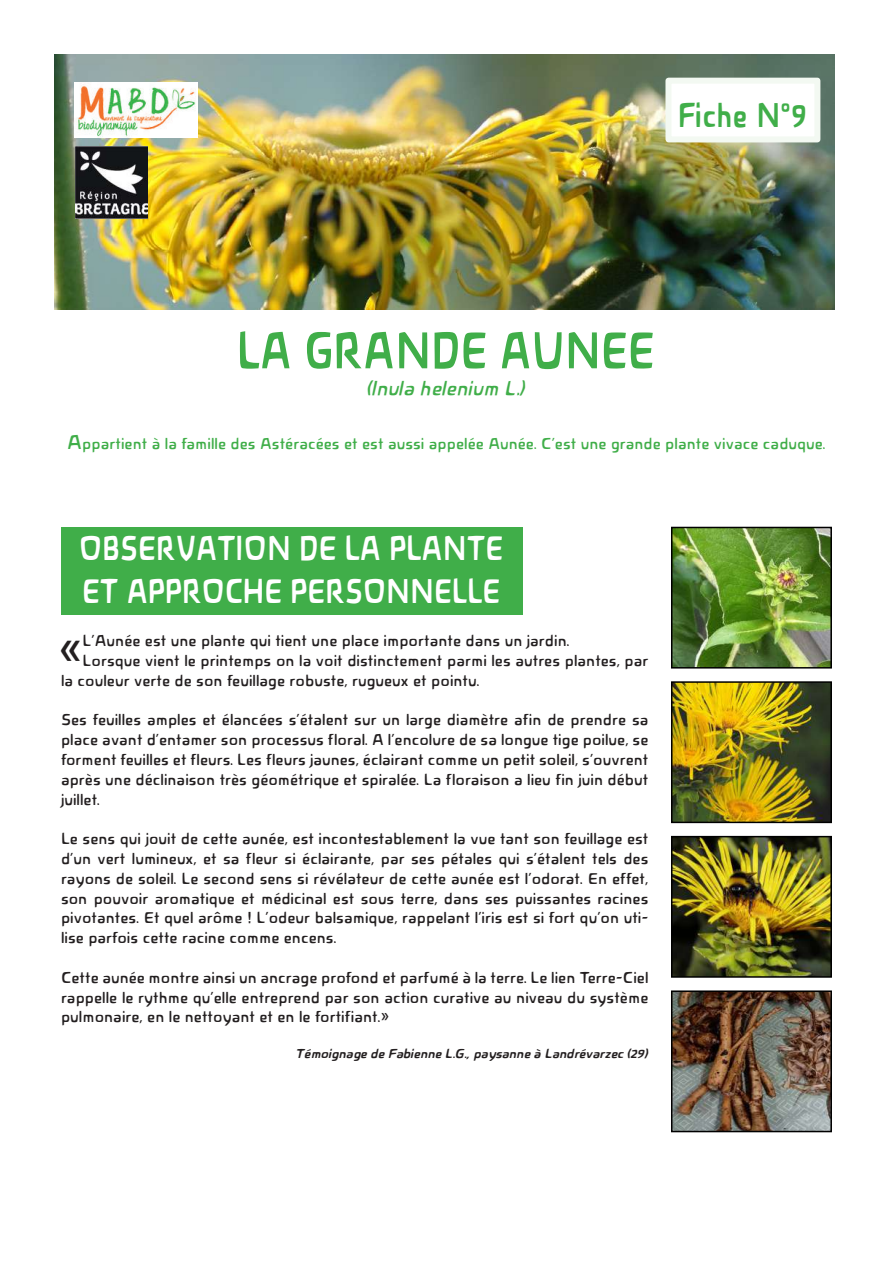
<style>
.page{position:relative;width:893px;height:1263px;background:#fff}
.page>*{position:absolute;margin:0;border:0;box-sizing:border-box;transform-origin:0 0}
.t1{font:54px "Novalis Bold Condensed Roman";color:#40ae49}
.t2{font:46.2px "Novalis Medium Roman";color:#231f20}
.t3{font:36px/43.2px "Novalis Bold Condensed Roman";color:#fff}
.t4{font:36px "Novalis Bold Condensed Roman";color:#40ae49}
.t5{font:italic 500 21px "Novalis";color:#40ae49}
.t6{font:16.5px/19.8px "Novalis Medium Roman";color:#231f20;text-align:justify}
.t7{font:16.5px "Novalis Medium Roman";color:#40ae49}
.t8{font:italic 700 13.5px "Novalis";color:#231f20}
.s1{font-size:21px}
</style>
<div class="page">
<img style="left:54px;top:54px;width:781px;height:255px">
<img style="left:75px;top:83px;width:123px;height:54px">
<div style="left:668px;top:81px;width:149px;height:58px;background:#fff"></div>
<div style="left:665px;top:78px;width:155px;height:64px;border:6px solid #f3f9f2"></div>
<div style="left:61px;top:527px;width:461px;height:87px;background:#40ae49"></div>
<img style="left:674px;top:993px;width:155px;height:136px">
<div style="left:671px;top:990px;width:161px;height:142px;border:2px solid #000"></div>
<img style="left:76px;top:146px;width:71px;height:72px">
<img style="left:674px;top:839px;width:155px;height:136px">
<div style="left:671px;top:836px;width:161px;height:142px;border:2px solid #000"></div>
<img style="left:674px;top:684px;width:155px;height:136px">
<div style="left:671px;top:681px;width:161px;height:142px;border:2px solid #000"></div>
<img style="left:674px;top:530px;width:155px;height:135px">
<div style="left:671px;top:527px;width:161px;height:141px;border:2px solid #000"></div>
<h3 class="t4" style="left:678px;top:94px;width:131px">Fiche N°9</h3>
<h1 class="t1" style="left:238px;top:319px;width:419px">LA GRANDE AUNEE</h1>
<p class="t5" style="left:367px;top:377px;width:160px">(Inula helenium L.)</p>
<p class="t7" style="left:67px;top:435px;width:760px"><span class="s1">A</span>ppartient à la famille des Astéracées et est aussi appelée Aunée. C’est une grande plante vivace caduque.</p>
<h3 class="t3" style="left:80px;top:526px;width:425px">OBSERVATION DE LA PLANTE<br>ET APPROCHE PERSONNELLE</h3>
<h2 class="t2" style="left:58px;top:625px;width:26px">«</h2>
<p class="t6" style="left:83px;top:631px;width:488px">L’Aunée est une plante qui tient une place importante dans un jardin.</p>
<p class="t6" style="left:83px;top:651px;width:567px">Lorsque vient le printemps on la voit distinctement parmi les autres plantes, par</p>
<p class="t6" style="left:61px;top:670px;width:420px">la couleur verte de son feuillage robuste, rugueux et pointu.</p>
<p class="t6" style="left:61px;top:710px;width:589px">Ses feuilles amples et élancées s’étalent sur un large diamètre afin de prendre sa place avant d’entamer son processus floral. A l’encolure de sa longue tige poilue, se forment feuilles et fleurs. Les fleurs jaunes, éclairant comme un petit soleil, s’ouvrent après une déclinaison très géométrique et spiralée. La floraison a lieu fin juin début juillet.</p>
<p class="t6" style="left:61px;top:829px;width:589px">Le sens qui jouit de cette aunée, est incontestablement la vue tant son feuillage est d’un vert lumineux, et sa fleur si éclairante, par ses pétales qui s’étalent tels des rayons de soleil. Le second sens si révélateur de cette aunée est l’odorat. En effet, son pouvoir aromatique et médicinal est sous terre, dans ses puissantes racines pivotantes. Et quel arôme ! L’odeur balsamique, rappelant l’iris est si fort qu’on uti&shy;lise parfois cette racine comme encens.</p>
<p class="t6" style="left:61px;top:967px;width:589px">Cette aunée montre ainsi un ancrage profond et parfumé à la terre. Le lien Terre-Ciel rappelle le rythme qu’elle entreprend par son action curative au niveau du système pulmonaire, en le nettoyant et en le fortifiant.»</p>
<p class="t8" style="left:296px;top:1046px;width:354px">Témoignage de Fabienne L.G., paysanne à Landrévarzec (29)</p>
</div>
